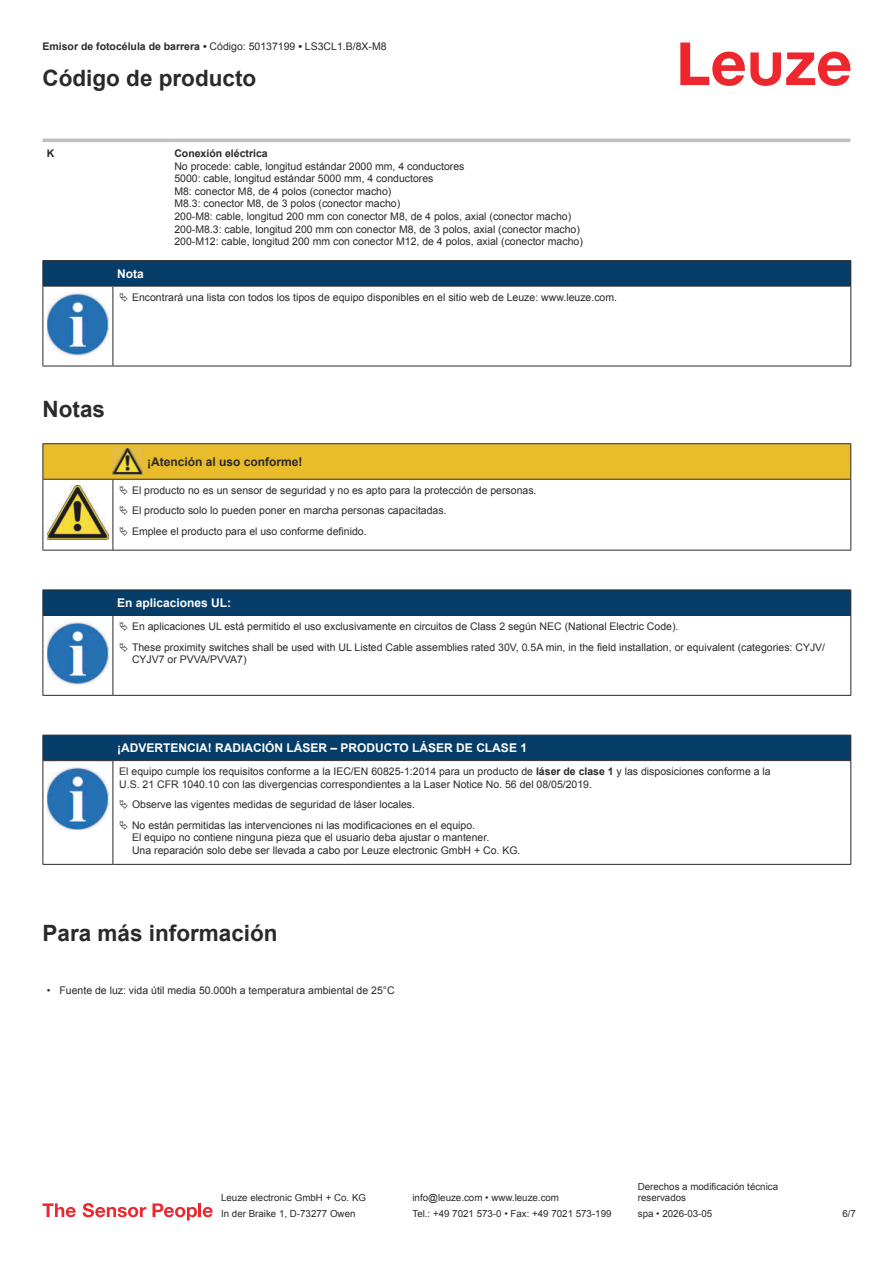
<style>
.page{position:relative;width:893px;height:1263px;background:#fff}
.page>*{position:absolute;margin:0;border:0;box-sizing:border-box;transform-origin:0 0}
.t1{font:700 22.5px "Arial";color:#2b292a}
.t2{font:700 12px "Arial";color:#fff}
.t3{font:700 12px "Arial";color:#2b292a}
.t4{font:10.5px/12.6px "Arial";color:#2b292a}
.t5{font:700 10.5px "Arial";color:#2b292a}
.t6{font:9.75px/11.7px "Arial";color:#2b292a}
.s1{font-weight:400}
.s2{font-weight:700}
</style>
<div class="page">
<svg style="left:680px;top:43px;width:170px;height:43px"></svg>
<svg style="left:43px;top:138px;width:807px;height:1px"></svg>
<hr style="left:43px;top:139px;width:127px;height:3px;background:#bdbfc1">
<hr style="left:170px;top:139px;width:680px;height:3px;background:#bdbfc1">
<svg style="left:43px;top:1203px;width:33px;height:14px"></svg>
<svg style="left:83px;top:1203px;width:63px;height:14px"></svg>
<svg style="left:153px;top:1203px;width:44px;height:17px"></svg>
<hr style="left:198px;top:1203px;width:3px;height:14px;background:#ed272d">
<svg style="left:203px;top:1207px;width:10px;height:10px"></svg>
<svg style="left:44px;top:287px;width:806px;height:79px"></svg>
<hr style="left:43px;top:260px;width:70px;height:1px;background:#2b292a">
<hr style="left:43px;top:286px;width:70px;height:1px;background:#2b292a">
<hr style="left:113px;top:260px;width:738px;height:1px;background:#2b292a">
<div style="left:43px;top:261px;width:808px;height:25px;background:#063d69"></div>
<hr style="left:113px;top:286px;width:738px;height:1px;background:#2b292a">
<hr style="left:43px;top:286px;width:1px;height:75px;background:#2b292a">
<hr style="left:113px;top:286px;width:1px;height:75px;background:#2b292a">
<hr style="left:850px;top:286px;width:1px;height:75px;background:#2b292a">
<hr style="left:43px;top:366px;width:70px;height:1px;background:#2b292a">
<hr style="left:113px;top:366px;width:738px;height:1px;background:#2b292a">
<img style="left:47px;top:292px;width:61px;height:63px">
<div style="left:115px;top:287px;width:734px;height:20px;background:#fff"></div>
<hr style="left:43px;top:443px;width:70px;height:1px;background:#2b292a">
<hr style="left:113px;top:443px;width:30px;height:1px;background:#2b292a">
<hr style="left:143px;top:443px;width:708px;height:1px;background:#2b292a">
<hr style="left:43px;top:550px;width:70px;height:1px;background:#2b292a">
<hr style="left:113px;top:550px;width:30px;height:1px;background:#2b292a">
<hr style="left:143px;top:550px;width:708px;height:1px;background:#2b292a">
<svg style="left:44px;top:669px;width:806px;height:26px"></svg>
<hr style="left:43px;top:589px;width:70px;height:1px;background:#2b292a">
<hr style="left:113px;top:589px;width:738px;height:1px;background:#2b292a">
<hr style="left:43px;top:616px;width:1px;height:75px;background:#2b292a">
<hr style="left:113px;top:616px;width:1px;height:75px;background:#2b292a">
<hr style="left:850px;top:616px;width:1px;height:75px;background:#2b292a">
<hr style="left:43px;top:695px;width:70px;height:1px;background:#2b292a">
<hr style="left:113px;top:695px;width:738px;height:1px;background:#2b292a">
<img style="left:47px;top:669px;width:61px;height:16px">
<svg style="left:44px;top:761px;width:806px;height:103px"></svg>
<div style="left:43px;top:735px;width:808px;height:26px;background:#063d69"></div>
<hr style="left:113px;top:760px;width:738px;height:1px;background:#2b292a">
<hr style="left:43px;top:761px;width:1px;height:99px;background:#2b292a">
<hr style="left:113px;top:761px;width:1px;height:99px;background:#2b292a">
<hr style="left:850px;top:761px;width:1px;height:99px;background:#2b292a">
<hr style="left:43px;top:864px;width:70px;height:1px;background:#2b292a">
<hr style="left:113px;top:864px;width:738px;height:1px;background:#2b292a">
<img style="left:47px;top:767px;width:61px;height:63px">
<svg style="left:115px;top:761px;width:734px;height:99px"></svg>
<svg style="left:43px;top:444px;width:808px;height:106px"></svg>
<svg style="left:43px;top:590px;width:808px;height:79px"></svg>
<svg style="left:120px;top:800px;width:8px;height:9px"></svg>
<svg style="left:120px;top:820px;width:8px;height:9px"></svg>
<p class="t5" style="left:43px;top:43px;width:346px">Emisor de fotocélula de barrera • <span class="s1">Código: 50137199</span> • <span class="s1">LS3CL1.B/8X-M8</span></p>
<h1 class="t1" style="left:43px;top:70px;width:215px">Código de producto</h1>
<p class="t5" style="left:47px;top:149px;width:9px">K</p>
<p class="t5" style="left:174px;top:149px;width:95px">Conexión eléctrica</p>
<p class="t4" style="left:174px;top:161px;width:410px">No procede: cable, longitud estándar 2000 mm, 4 conductores<br>5000: cable, longitud estándar 5000 mm, 4 conductores<br>M8: conector M8, de 4 polos (conector macho)<br>M8.3: conector M8, de 3 polos (conector macho)<br>200-M8: cable, longitud 200 mm con conector M8, de 4 polos, axial (conector macho)<br>200-M8.3: cable, longitud 200 mm con conector M8, de 3 polos, axial (conector macho)<br>200-M12: cable, longitud 200 mm con conector M12, de 4 polos, axial (conector macho)</p>
<p class="t2" style="left:117px;top:269px;width:28px">Nota</p>
<p class="t4" style="left:132px;top:292px;width:487px">Encontrará una lista con todos los tipos de equipo disponibles en el sitio web de Leuze: www.leuze.com.</p>
<h1 class="t1" style="left:43px;top:401px;width:64px">Notas</h1>
<p class="t3" style="left:147px;top:457px;width:157px">¡Atención al uso conforme!</p>
<p class="t4" style="left:132px;top:481px;width:406px;line-height:20.2px">El producto no es un sensor de seguridad y no es apto para la protección de personas.<br>El producto solo lo pueden poner en marcha personas capacitadas.<br>Emplee el producto para el uso conforme definido.</p>
<p class="t2" style="left:117px;top:598px;width:116px">En aplicaciones UL:</p>
<p class="t4" style="left:132px;top:617px;width:695px;line-height:20.2px">En aplicaciones UL está permitido el uso exclusivamente en circuitos de Class 2 según NEC (National Electric Code).<br>These proximity switches shall be used with UL Listed Cable assemblies rated 30V, 0.5A min, in the field installation, or equivalent (categories: CYJV/</p>
<p class="t4" style="left:132px;top:654px;width:116px">CYJV7 or PVVA/PVVA7)</p>
<p class="t2" style="left:117px;top:743px;width:411px">¡ADVERTENCIA! RADIACIÓN LÁSER – PRODUCTO LÁSER DE CLASE 1</p>
<p class="t4" style="left:119px;top:766px;width:653px">El equipo cumple los requisitos conforme a la IEC/EN 60825-1:2014 para un producto de <span class="s2">láser de clase 1</span> y las disposiciones conforme a la<br>U.S. 21 CFR 1040.10 con las divergencias correspondientes a la Laser Notice No. 56 del 08/05/2019.</p>
<p class="t4" style="left:132px;top:795px;width:345px;line-height:20.2px">Observe las vigentes medidas de seguridad de láser locales.<br>No están permitidas las intervenciones ni las modificaciones en el equipo.</p>
<p class="t4" style="left:132px;top:832px;width:390px">El equipo no contiene ninguna pieza que el usuario deba ajustar o mantener.<br>Una reparación solo debe ser llevada a cabo por Leuze electronic GmbH + Co. KG.</p>
<h1 class="t1" style="left:43px;top:925px;width:237px">Para más información</h1>
<p class="t4" style="left:47px;top:985px;width:349px">• Fuente de luz: vida útil media 50.000h a temperatura ambiental de 25°C</p>
<p class="t6" style="left:221px;top:1193px;width:146px">Leuze electronic GmbH + Co. KG</p>
<p class="t6" style="left:412px;top:1193px;width:148px">info@leuze.com • www.leuze.com</p>
<p class="t6" style="left:638px;top:1181px;width:142px">Derechos a modificación técnica reservados</p>
<p class="t6" style="left:221px;top:1209px;width:136px">In der Braike 1, D-73277 Owen</p>
<p class="t6" style="left:412px;top:1209px;width:201px">Tel.: +49 7021 573-0 • Fax: +49 7021 573-199</p>
<p class="t6" style="left:638px;top:1209px;width:76px">spa • 2026-03-05</p>
<p class="t6" style="left:842px;top:1209px;width:15px">6 /7</p>
</div>
